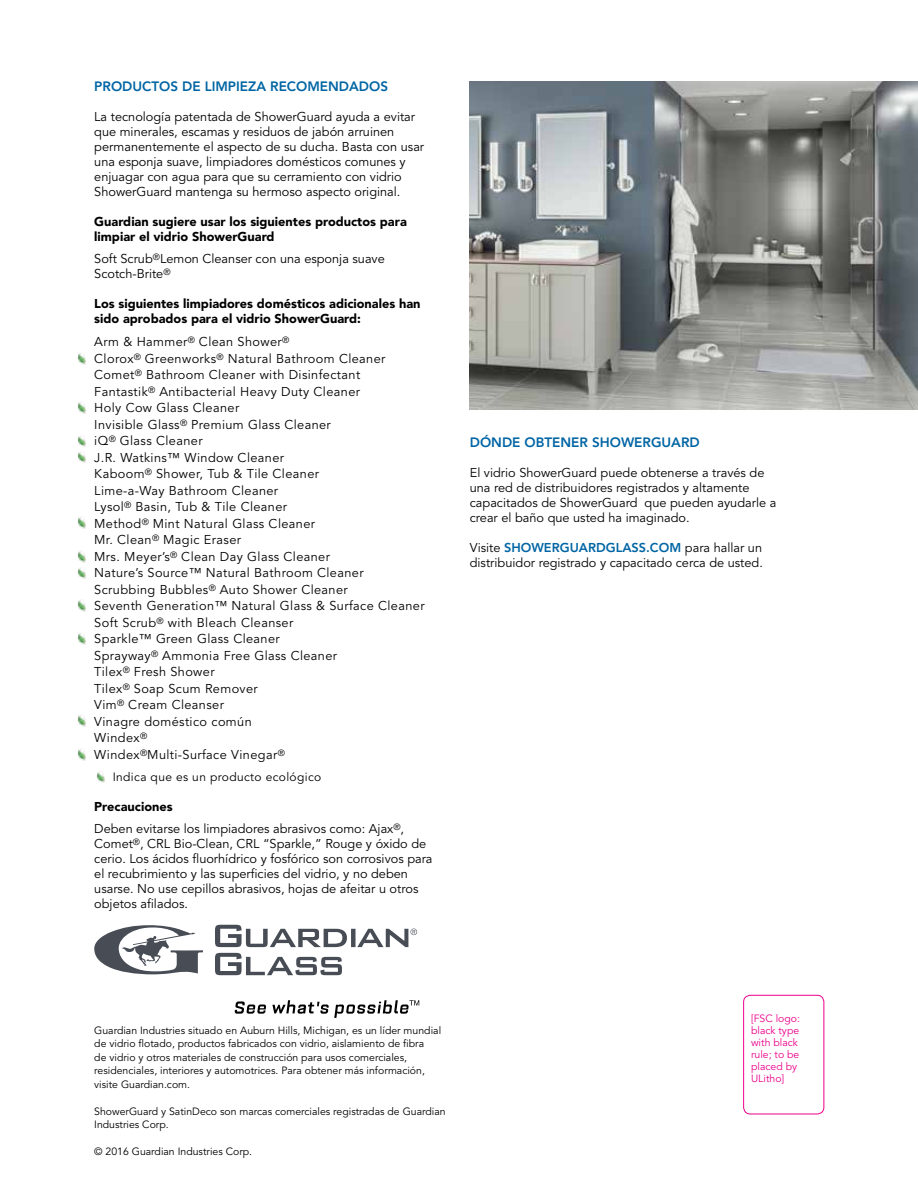
<style>
.page{position:relative;width:918px;height:1188px;background:#fff}
.page>*{position:absolute;margin:0;border:0;box-sizing:border-box;transform-origin:0 0}
.t1{font:800 13.5px "Avenir LT Std";color:#0065a4}
.t2{font:12.75px/15px "Avenir LT Std";color:#000}
.t3{font:12.75px/16.5px "Avenir LT Std";letter-spacing:.03em;color:#000}
.t4{font:900 12.75px/15px "Avenir LT Std";color:#000}
.t5{font:12px "Avenir LT Std";letter-spacing:.03em;color:#000}
.t6{font:10.5px/13.5px "Avenir LT Std";color:#000}
.t7{font:10.5px/12px "Avenir LT Std";color:#ec008c}
.s1{font-weight:900}
.s2{font-weight:800;color:#0065a4}
</style>
<div class="page">
<img style="left:470px;top:81px;width:448px;height:328px">
<div style="left:743px;top:995px;width:81px;height:119px;border:1px solid #ec008c;border-radius:7px"></div>
<svg style="left:77px;top:353px;width:9px;height:11px"></svg>
<svg style="left:77px;top:402px;width:9px;height:11px"></svg>
<svg style="left:77px;top:517px;width:9px;height:12px"></svg>
<svg style="left:78px;top:436px;width:8px;height:27px"></svg>
<svg style="left:77px;top:551px;width:9px;height:28px"></svg>
<svg style="left:77px;top:600px;width:9px;height:12px"></svg>
<svg style="left:77px;top:633px;width:9px;height:11px"></svg>
<svg style="left:77px;top:715px;width:9px;height:12px"></svg>
<svg style="left:77px;top:749px;width:9px;height:11px"></svg>
<svg style="left:97px;top:772px;width:8px;height:11px"></svg>
<svg style="left:94px;top:925px;width:109px;height:49px"></svg>
<svg style="left:215px;top:953px;width:127px;height:22px"></svg>
<svg style="left:215px;top:925px;width:202px;height:22px"></svg>
<svg style="left:235px;top:1001px;width:31px;height:13px"></svg>
<svg style="left:272px;top:1000px;width:147px;height:18px"></svg>
<p class="t1" style="left:94px;top:79px;width:295px">PRODUCTOS DE LIMPIEZA RECOMEN DADOS</p>
<p class="t2" style="left:94px;top:110px;width:331px">La tecnología patentada de ShowerGuard ayuda a evitar que minerales, escamas y residuos de jabón arruinen permanentemente el aspecto de su ducha. Basta con usar una esponja suave, limpiadores domésticos comunes y enjuagar con agua para que su cerramiento con vidrio ShowerGuard mantenga su hermoso aspecto original.</p>
<p class="t4" style="left:94px;top:214px;width:314px">Guardian sugiere usar los siguientes productos para limpiar el vidrio ShowerGuard</p>
<p class="t2" style="left:94px;top:251px;width:292px">Soft Scrub<sup>®</sup>Lemon Cleanser con una esponja suave<br>Scotch-Brite<sup>®</sup></p>
<p class="t4" style="left:94px;top:296px;width:328px">Los siguientes limpiadores domésticos adicionales han sido aprobados para el vidrio ShowerGuard:</p>
<p class="t3" style="left:94px;top:334px;width:332px">Arm &amp; Hammer<sup>®</sup> Clean Shower<sup>®<br></sup>Clorox<sup>®</sup> Greenworks<sup>®</sup> Natural Bathroom Cleaner<br>Comet<sup>®</sup> Bathroom Cleaner with Disinfectant<br>Fantastik<sup>®</sup> Antibacterial Heavy Duty Cleaner<br>Holy Cow Glass Cleaner<br>Invisible Glass<sup>®</sup> Premium Glass Cleaner<br>iQ<sup>®</sup> Glass Cleaner<br>J.R. Watkins™ Window Cleaner<br>Kaboom<sup>®</sup> Shower, Tub &amp; Tile Cleaner<br>Lime-a-Way Bathroom Cleaner<br>Lysol<sup>®</sup> Basin, Tub &amp; Tile Cleaner<br>Method<sup>®</sup> Mint Natural Glass Cleaner<br>Mr. Clean<sup>®</sup> Magic Eraser<br>Mrs. Meyer’s<sup>®</sup> Clean Day Glass Cleaner<br>Nature’s Source™ Natural Bathroom Cleaner<br>Scrubbing Bubbles<sup>®</sup> Auto Shower Cleaner<br>Seventh Generation™ Natural Glass &amp; Surface Cleaner<br>Soft Scrub<sup>®</sup> with Bleach Cleanser<br>Sparkle™ Green Glass Cleaner<br>Sprayway<sup>®</sup> Ammonia Free Glass Cleaner<br>Tilex<sup>®</sup> Fresh Shower<br>Tilex<sup>®</sup> Soap Scum Remover<br>Vim<sup>®</sup> Cream Cleanser<br>Vinagre doméstico común<br>Windex<sup>®<br></sup>Windex<sup>®</sup>Multi-Surface Vinegar<sup>®</sup></p>
<p class="t5" style="left:113px;top:770px;width:210px">Indica que es un producto ecológico</p>
<p class="t2" style="left:94px;top:796px;width:311px;line-height:21.8px"><span class="s1">Precauciones<br></span>Deben evitarse los limpiadores abrasivos como: Ajax<sup>®</sup>,</p>
<p class="t2" style="left:94px;top:836px;width:340px">Comet<sup>®</sup>, CRL Bio-Clean, CRL “Sparkle,” Rouge y óxido de cerio. Los ácidos fluorhídrico y fosfórico son corrosivos para el recubrimiento y las superficies del vidrio, y no deben usarse. No use cepillos abrasivos, hojas de afeitar u otros objetos afilados.</p>
<p class="t1" style="left:470px;top:434px;width:231px">DÓN DE OBTEN ER SHOWERGUARD</p>
<p class="t2" style="left:470px;top:465px;width:308px">El vidrio ShowerGuard puede obtenerse a través de una red de distribuidores registrados y altamente capacitados de ShowerGuard que pueden ayudarle a crear el baño que usted ha imaginado.</p>
<p class="t2" style="left:470px;top:540px;width:295px">Visite <span class="s2">SHOWERGUARDGLASS.COM</span> para hallar un distribuidor registrado y capacitado cerca de usted.</p>
<p class="t6" style="left:94px;top:1024px;width:348px">Guardian Industries situado en Auburn Hills, Michigan, es un líder mundial de vidrio flotado, productos fabricados con vidrio, aislamiento de fibra<br>de vidrio y otros materiales de construcción para usos comerciales, residenciales, interiores y automotrices. Para obtener más información, visite Guardian.com.</p>
<p class="t6" style="left:94px;top:1105px;width:353px">ShowerGuard y SatinDeco son marcas comerciales registradas de Guardian<br>Industries Corp.</p>
<p class="t6" style="left:94px;top:1145px;width:159px">© 2016 Guardian Industries Corp.</p>
<p class="t7" style="left:751px;top:1013px;width:51px">[FSC logo: black type with black rule; to be placed by<br>ULitho]</p>
</div>
